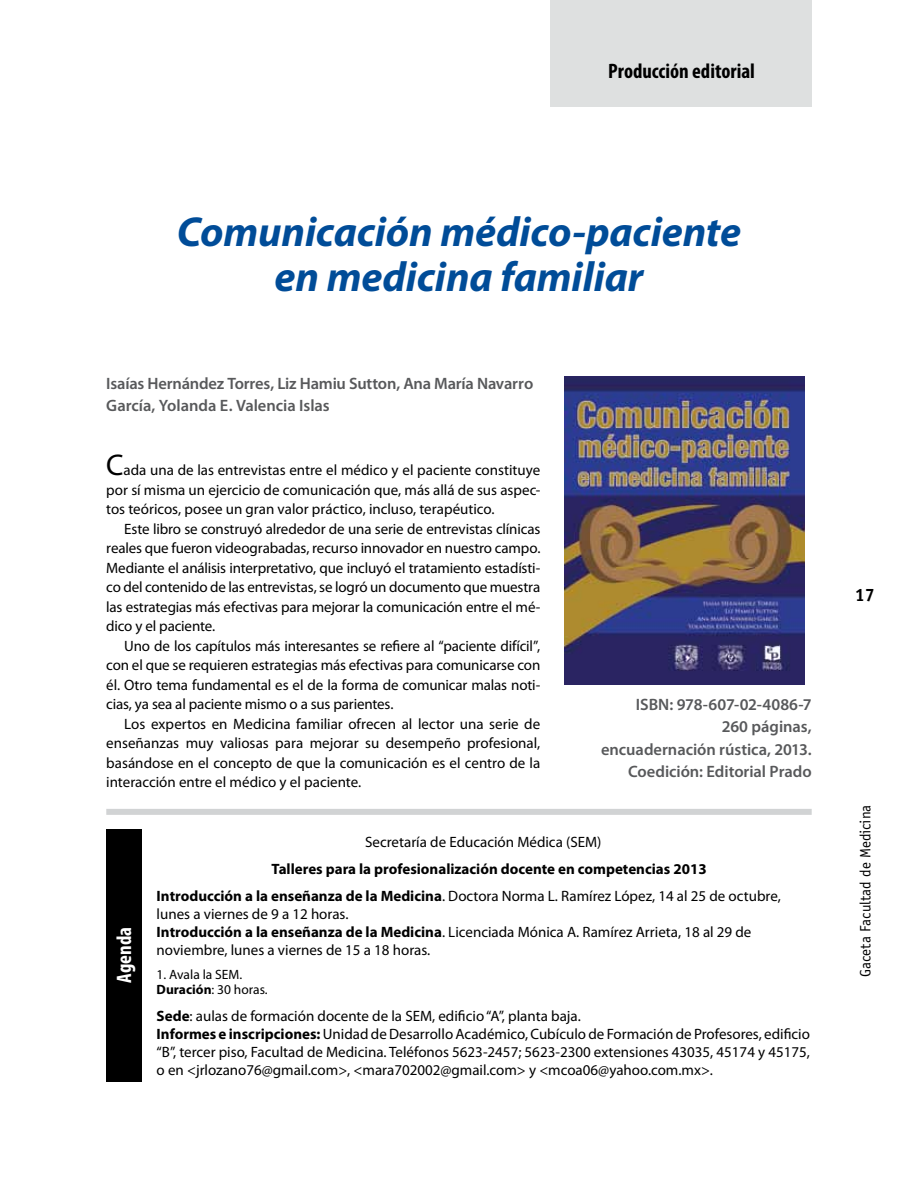
<style>
.page{position:relative;width:918px;height:1188px;background:#fff}
.page>*{position:absolute;margin:0;border:0;box-sizing:border-box;transform-origin:0 0}
.t1{font:italic 700 42px/45px "Myriad Pro";letter-spacing:-.005em;color:#004c98;text-align:center}
.t2{font:700 condensed 21px "Myriad Pro";color:#000}
.t3{font:700 condensed 21px "Myriad Pro";color:#fff}
.t4{font:700 18px "Officina Sans LT";color:#000}
.t5{font:600 16.5px/22.5px "Myriad Pro";letter-spacing:-.005em;color:#58595b}
.t6{font:15px/19.5px "Myriad Pro";color:#000;text-align:justify}
.t7{font:700 15px/27px "Myriad Pro";color:#000}
.t8{font:15px "Officina Sans LT";color:#000}
.t9{font:13.5px/15px "Myriad Pro";color:#000}
.s1{font-size:30px}
.s2{font-weight:400}
.s3{font-weight:700}
</style>
<div class="page">
<img style="left:565px;top:377px;width:239px;height:307px">
<div style="left:106px;top:829px;width:36px;height:253px;background:#000"></div>
<div style="left:106px;top:809px;width:706px;height:6px;background:#d1d3d4"></div>
<div style="left:550px;top:0;width:262px;height:106px;background:#dee0e0"></div>
<h2 class="t2" style="left:608px;top:58px;width:148px">Producción editorial</h2>
<h1 class="t1" style="left:177px;top:208px;width:566px">Comunicación médico-paciente en medicina familiar</h1>
<p class="t5" style="left:106px;top:372px;width:429px">Isaías Hernández Torres, Liz Hamiu Sutton, Ana María Navarro<br>García, Yolanda E. Valencia Islas</p>
<p class="t6" style="left:106px;top:460px;width:436px"><span class="s1">C</span>ada una de las entrevistas entre el médico y el paciente constituye por sí misma un ejercicio de comunicación que, más allá de sus aspec&shy;tos teóricos, posee un gran valor práctico, incluso, terapéutico.</p>
<p class="t6" style="left:106px;top:519px;width:436px;text-indent:18px">Este libro se construyó alrededor de una serie de entrevistas clínicas reales que fueron videograbadas, recurso innovador en nuestro campo.<br>Mediante el análisis interpretativo, que incluyó el tratamiento estadísti&shy;co del contenido de las entrevistas, se logró un documento que muestra las estrategias más efectivas para mejorar la comunicación entre el mé&shy;dico y el paciente.</p>
<p class="t6" style="left:106px;top:636px;width:436px;text-indent:18px">Uno de los capítulos más interesantes se refiere al “paciente difícil”, con el que se requieren estrategias más efectivas para comunicarse con él. Otro tema fundamental es el de la forma de comunicar malas noti&shy;cias, ya sea al paciente mismo o a sus parientes.</p>
<p class="t6" style="left:106px;top:714px;width:436px;text-indent:18px">Los expertos en Medicina familiar ofrecen al lector una serie de enseñanzas muy valiosas para mejorar su desempeño profesional, basándose en el concepto de que la comunicación es el centro de la interacción entre el médico y el paciente.</p>
<p class="t5" style="left:601px;top:693px;width:212px;text-align:right">ISBN: 978-607-02-4086-7<br>260 páginas,<br>encuadernación rústica, 2013.<br>Coedición: Editorial Prado</p>
<h2 class="t3" style="left:111px;top:983px;width:57px;rotate:-90deg">Agenda</h2>
<p class="t6" style="left:365px;top:832px;width:238px">Secretaría de Educación Médica (SEM)</p>
<p class="t7" style="left:157px;top:855px;width:626px;text-indent:115px">Talleres para la profesionalización docente en competencias 2013<br>Introducción a la enseñanza de la Medicina<span class="s2">. Doctora Norma L. Ramírez López, 14 al 25 de octubre,</span></p>
<p class="t6" style="left:157px;top:904px;width:596px;line-height:18px;text-align:left">lunes a viernes de 9 a 12 horas.<br><span class="s3">Introducción a la enseñanza de la Medicina</span>. Licenciada Mónica A. Ramírez Arrieta, 18 al 29 de noviembre, lunes a viernes de 15 a 18 horas.</p>
<p class="t9" style="left:157px;top:967px;width:113px">1. Avala la SEM.<br><span class="s3">Duración</span>: 30 horas.</p>
<p class="t6" style="left:157px;top:1006px;width:655px;line-height:18px;text-align:left"><span class="s3">Sede</span>: aulas de formación docente de la SEM, edificio “A”, planta baja.<br><span class="s3">Informes e inscripciones:</span> Unidad de Desarrollo Académico, Cubículo de Formación de Profesores, edificio “B”, tercer piso, Facultad de Medicina. Teléfonos 5623-2457; 5623-2300 extensiones 43035, 45174 y 45175, o en &lt;jrlozano76@gmail.com&gt;, &lt;mara702002@gmail.com&gt; y &lt;mcoa06@yahoo.com.mx&gt;.</p>
<p class="t4" style="left:855px;top:584px;width:22px">17</p>
<p class="t8" style="left:857px;top:977px;width:173px;rotate:-90deg">Gaceta Facultad de Medicina</p>
</div>
